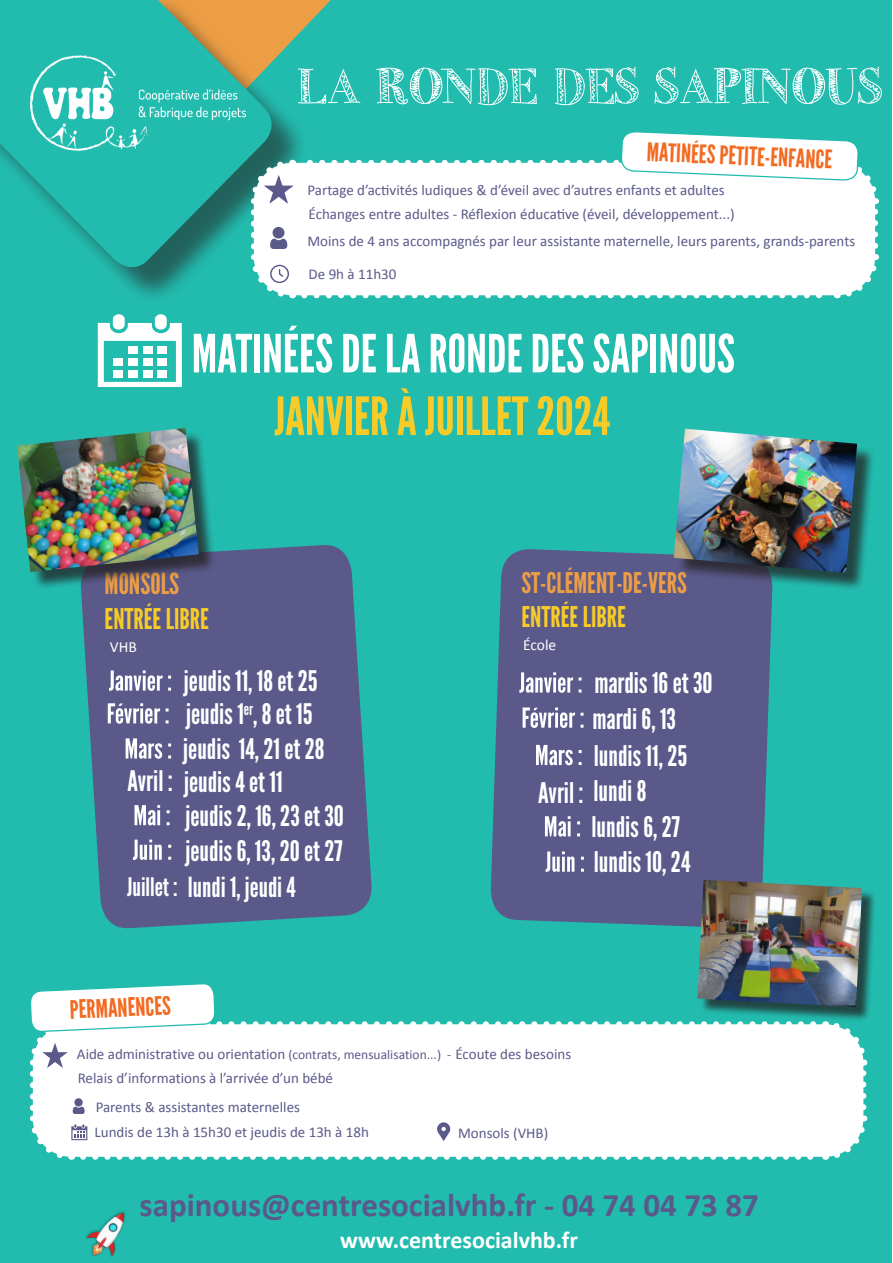
<style>
.page{position:relative;width:893px;height:1263px;background:#fff}
.page>*{position:absolute;margin:0;border:0;box-sizing:border-box;transform-origin:0 0}
.t1{font:52.5px "League Gothic";color:#fff}
.t2{font:52.5px "League Gothic";color:#f7cc28}
.t3{font:51px "Little Bird";color:#fff}
.t4{font:700 33px "Calibri";color:#5a598a}
.t5{font:29.1px "League Gothic";color:#ed9e45}
.t6{font:28.5px "League Gothic";color:#f7cc28}
.t7{font:28.5px "League Gothic";color:#ed9e45}
.t8{font:28.35px "League Gothic";color:#fff}
.t9{font:27.6px "League Gothic";color:#fff}
.t10{font:25.5px "League Gothic";color:#f36a21}
.t11{font:700 24px "Calibri";color:#fff}
.t12{font:15.6px "Calibri";color:#fff}
.t13{font:15px "Calibri";color:#5a598a}
.s1{font-size:25.5px}
.s2{font-size:13.5px}
</style>
<div class="page">
<div style="left:1px;top:0;width:891px;height:1262px;background:#22bcaf"></div>
<div style="left:0;top:0;width:309px;height:304px;background:#231f20;opacity:.57"></div>
<svg style="left:0;top:0;width:281px;height:277px"></svg>
<img style="left:31px;top:55px;width:214px;height:95px">
<div style="left:155px;top:314px;width:12px;height:16px;background:#fff;border-radius:5px"></div>
<svg style="left:98px;top:323px;width:84px;height:64px"></svg>
<div style="left:113px;top:314px;width:12px;height:16px;background:#fff;border-radius:5px"></div>
<div style="left:128px;top:346px;width:9px;height:7px;background:#fff"></div>
<div style="left:143px;top:346px;width:10px;height:7px;background:#fff"></div>
<div style="left:157px;top:346px;width:10px;height:7px;background:#fff"></div>
<div style="left:128px;top:358px;width:9px;height:7px;background:#fff"></div>
<div style="left:143px;top:358px;width:10px;height:7px;background:#fff"></div>
<div style="left:157px;top:358px;width:10px;height:7px;background:#fff"></div>
<div style="left:128px;top:370px;width:9px;height:7px;background:#fff"></div>
<div style="left:113px;top:358px;width:9px;height:7px;background:#fff"></div>
<div style="left:113px;top:370px;width:9px;height:7px;background:#fff"></div>
<div style="left:143px;top:370px;width:10px;height:7px;background:#fff"></div>
<div style="left:157px;top:370px;width:10px;height:7px;background:#fff"></div>
<svg style="left:247px;top:96px;width:632px;height:206px"></svg>
<svg style="left:29px;top:984px;width:839px;height:176px"></svg>
<img style="left:74px;top:1211px;width:68px;height:52px">
<svg style="left:81px;top:545px;width:291px;height:384px;background:#54628d"></svg>
<svg style="left:133px;top:839px;width:38px;height:21px"></svg>
<svg style="left:135px;top:805px;width:35px;height:20px"></svg>
<svg style="left:126px;top:738px;width:45px;height:21px"></svg>
<svg style="left:108px;top:703px;width:61px;height:21px"></svg>
<svg style="left:109px;top:670px;width:62px;height:21px"></svg>
<div style="left:490px;top:549px;width:283px;height:378px;background:#5a598a"></div>
<svg style="left:546px;top:851px;width:38px;height:21px"></svg>
<svg style="left:545px;top:816px;width:35px;height:21px"></svg>
<svg style="left:536px;top:745px;width:46px;height:20px"></svg>
<svg style="left:523px;top:707px;width:60px;height:21px"></svg>
<svg style="left:519px;top:672px;width:63px;height:21px"></svg>
<div style="left:699px;top:882px;width:178px;height:140px;background:#231f20;opacity:.75"></div>
<img style="left:697px;top:880px;width:165px;height:127px">
<div style="left:676px;top:431px;width:199px;height:160px;background:#231f20;opacity:.75"></div>
<img style="left:674px;top:429px;width:183px;height:144px">
<div style="left:20px;top:431px;width:197px;height:159px;background:#231f20;opacity:.75"></div>
<img style="left:17px;top:428px;width:182px;height:144px">
<p class="t3" style="left:294px;top:59px;width:587px">LA RONDE DES SAPINOUS</p>
<p class="t10" style="left:647px;top:137px;width:187px;rotate:2deg">MATINÉES PETITE-ENFANCE</p>
<p class="t13" style="left:308px;top:180px;width:419px">Partage d’activités ludiques &amp; d’éveil avec d’autres enfants et adultes</p>
<p class="t13" style="left:309px;top:205px;width:428px">Échanges entre adultes - Réflexion éducative (éveil, développement...)</p>
<p class="t13" style="left:307px;top:232px;width:549px">Moins de 4 ans accompagnés par leur assistante maternelle, leurs parents, grands-parents</p>
<p class="t13" style="left:309px;top:265px;width:89px">De 9h à 11h30</p>
<p class="t1" style="left:192px;top:322px;width:545px">MATINÉES DE LA RONDE DES SAPINOUS</p>
<p class="t2" style="left:274px;top:385px;width:337px">JANVIER À JUILLET 2024</p>
<p class="t5" style="left:105px;top:567px;width:76px">MONSOLS</p>
<p class="t6" style="left:105px;top:601px;width:106px">ENTRÉE LIBRE</p>
<p class="t12" style="left:110px;top:637px;width:28px">VHB</p>
<p class="t8" style="left:184px;top:664px;width:135px">jeudis 11, 18 et 25</p>
<p class="t8" style="left:186px;top:697px;width:128px">jeudis 1<sup>er</sup>, 8 et 15</p>
<p class="t8" style="left:183px;top:732px;width:143px">jeudis 14, 21 et 28</p>
<p class="t8" style="left:128px;top:765px;width:157px">Avril : jeudis 4 et 11</p>
<p class="t8" style="left:185px;top:799px;width:160px">jeudis 2, 16, 23 et 30</p>
<p class="t8" style="left:185px;top:833px;width:159px">jeudis 6, 13, 20 et 27</p>
<p class="t9" style="left:127px;top:870px;width:170px"><span class="s1">Juillet :</span> lundi 1, jeudi 4</p>
<p class="t10" style="left:69px;top:994px;width:103px;rotate:-2deg">PERMANENCES</p>
<p class="t7" style="left:521px;top:566px;width:167px">ST-CLÉMENT-DE-VERS</p>
<p class="t6" style="left:521px;top:600px;width:106px">ENTRÉE LIBRE</p>
<p class="t12" style="left:523px;top:636px;width:35px">École</p>
<p class="t8" style="left:594px;top:666px;width:120px">mardis 16 et 30</p>
<p class="t8" style="left:593px;top:702px;width:85px">mardi 6, 13</p>
<p class="t8" style="left:594px;top:739px;width:95px">lundis 11, 25</p>
<p class="t8" style="left:538px;top:775px;width:110px">Avril : lundi 8</p>
<p class="t8" style="left:591px;top:810px;width:90px">lundis 6, 27</p>
<p class="t8" style="left:594px;top:845px;width:98px">lundis 10, 24</p>
<p class="t13" style="left:77px;top:1044px;width:496px">Aide administrative ou orientation <span class="s2">(contrats, mensualisation...) -</span> Écoute des besoins</p>
<p class="t13" style="left:78px;top:1069px;width:257px">Relais d’informations à l’arrivée d’un bébé</p>
<p class="t13" style="left:96px;top:1097px;width:206px">Parents &amp; assistantes maternelles</p>
<p class="t13" style="left:95px;top:1122px;width:276px">Lundis de 13h à 15h30 et jeudis de 13h à 18h</p>
<p class="t13" style="left:458px;top:1123px;width:92px">Monsols (VHB)</p>
<p class="t4" style="left:140px;top:1185px;width:621px">sapinous@centresocialvhb.fr - 04 74 04 73 87</p>
<p class="t11" style="left:340px;top:1225px;width:239px">www.centresocialvhb.fr</p>
</div>
